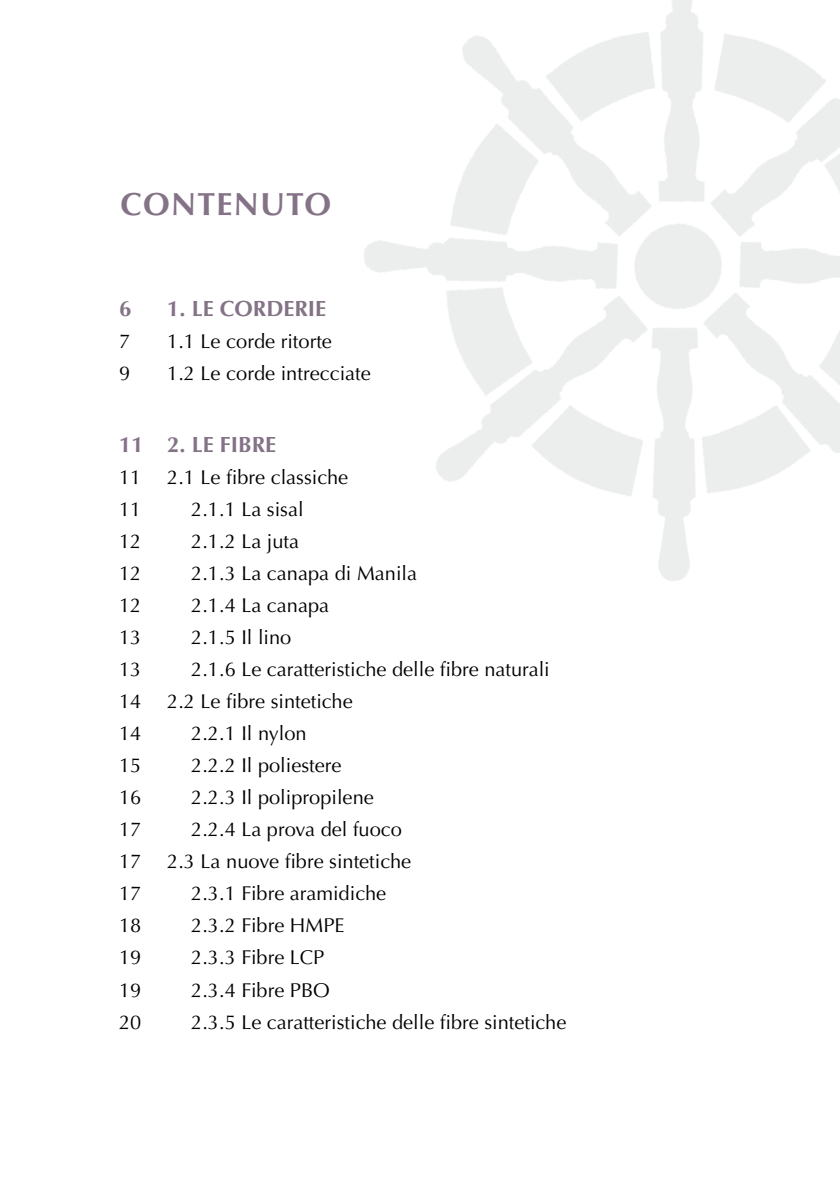
<style>
.page{position:relative;width:840px;height:1191px;background:#fff}
.page>*{position:absolute;margin:0;border:0;box-sizing:border-box;transform-origin:0 0}
.t1{font:700 32px "Optima LT Std";letter-spacing:.04em;color:#847286}
.t2{font:700 22px "Optima LT Std";color:#847286}
.t3{font:20px "Optima LT Std";color:#000}
</style>
<div class="page">
<h1 class="t1" style="left:120px;top:185px;width:212px">CONTENUTO</h1>
<p class="t2" style="left:119px;top:296px;width:14px">6</p>
<p class="t2" style="left:167px;top:296px;width:158px">1. LE CORDERIE</p>
<p class="t3" style="left:119px;top:330px;width:13px">7</p>
<p class="t3" style="left:167px;top:330px;width:166px">1.1 Le corde ritorte</p>
<p class="t3" style="left:119px;top:362px;width:13px">9</p>
<p class="t3" style="left:167px;top:362px;width:205px">1.2 Le corde intrecciate</p>
<p class="t2" style="left:119px;top:432px;width:156px">11 2. LE FIBRE</p>
<p class="t3" style="left:119px;top:466px;width:24px">11</p>
<p class="t3" style="left:167px;top:466px;width:182px">2.1 Le fibre classiche</p>
<p class="t3" style="left:119px;top:498px;width:24px">11</p>
<p class="t3" style="left:191px;top:498px;width:114px">2.1.1 La sisal</p>
<p class="t3" style="left:119px;top:530px;width:24px">12</p>
<p class="t3" style="left:191px;top:530px;width:109px">2.1.2 La juta</p>
<p class="t3" style="left:119px;top:562px;width:24px">12</p>
<p class="t3" style="left:191px;top:562px;width:227px">2.1.3 La canapa di Manila</p>
<p class="t3" style="left:119px;top:594px;width:24px">12</p>
<p class="t3" style="left:191px;top:594px;width:139px">2.1.4 La canapa</p>
<p class="t3" style="left:119px;top:626px;width:24px">13</p>
<p class="t3" style="left:191px;top:626px;width:102px">2.1.5 Il lino</p>
<p class="t3" style="left:119px;top:658px;width:24px">13</p>
<p class="t3" style="left:191px;top:658px;width:360px">2.1.6 Le caratteristiche delle fibre naturali</p>
<p class="t3" style="left:119px;top:690px;width:24px">14</p>
<p class="t3" style="left:167px;top:690px;width:187px">2.2 Le fibre sintetiche</p>
<p class="t3" style="left:119px;top:722px;width:24px">14</p>
<p class="t3" style="left:191px;top:722px;width:117px">2.2.1 Il nylon</p>
<p class="t3" style="left:119px;top:754px;width:24px">15</p>
<p class="t3" style="left:191px;top:754px;width:152px">2.2.2 Il poliestere</p>
<p class="t3" style="left:119px;top:786px;width:24px">16</p>
<p class="t3" style="left:191px;top:786px;width:184px">2.2.3 Il polipropilene</p>
<p class="t3" style="left:119px;top:818px;width:24px">17</p>
<p class="t3" style="left:191px;top:818px;width:212px">2.2.4 La prova del fuoco</p>
<p class="t3" style="left:119px;top:850px;width:24px">17</p>
<p class="t3" style="left:167px;top:850px;width:245px">2.3 La nuove fibre sintetiche</p>
<p class="t3" style="left:119px;top:882px;width:24px">17</p>
<p class="t3" style="left:191px;top:882px;width:196px">2.3.1 Fibre aramidiche</p>
<p class="t3" style="left:119px;top:914px;width:24px">18</p>
<p class="t3" style="left:191px;top:914px;width:155px">2.3.2 Fibre HMPE</p>
<p class="t3" style="left:119px;top:946px;width:24px">19</p>
<p class="t3" style="left:191px;top:946px;width:135px">2.3.3 Fibre LCP</p>
<p class="t3" style="left:119px;top:978px;width:24px">19</p>
<p class="t3" style="left:191px;top:978px;width:140px">2.3.4 Fibre PBO</p>
<p class="t3" style="left:119px;top:1010px;width:24px">20</p>
<p class="t3" style="left:191px;top:1010px;width:376px">2.3.5 Le caratteristiche delle fibre sintetiche</p>
</div>
